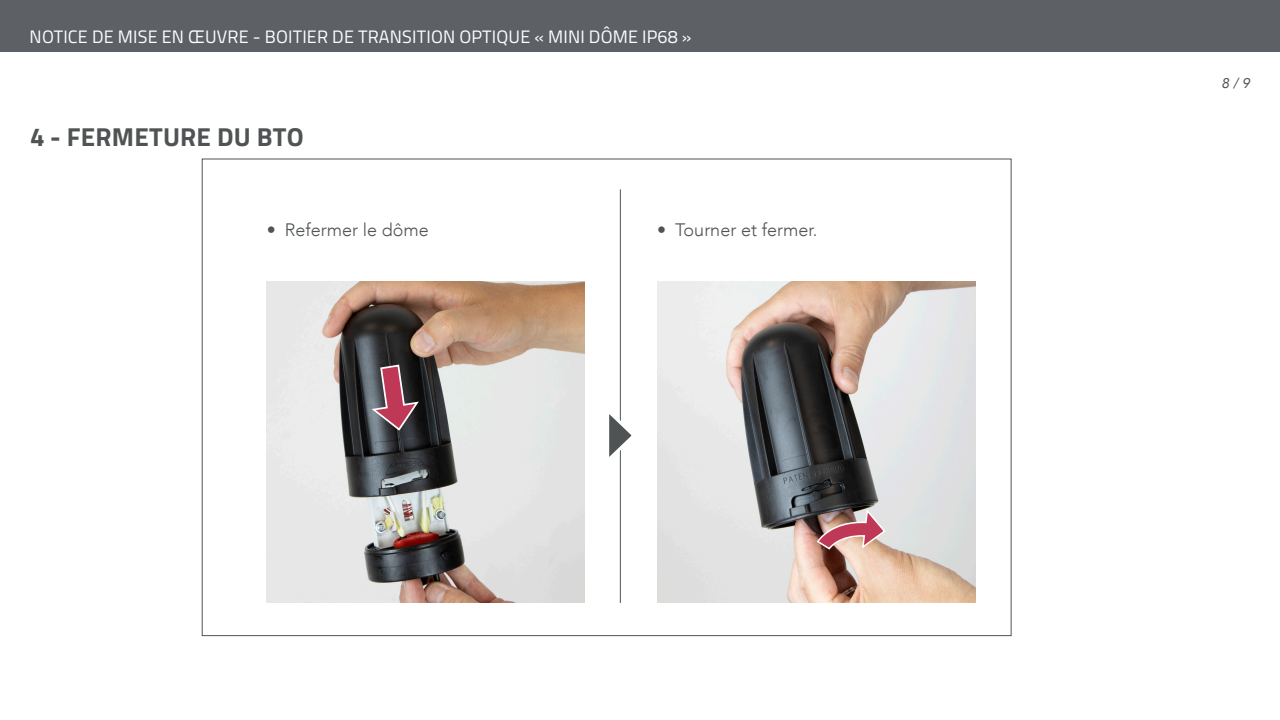
<style>
.page{position:relative;width:1280px;height:720px;background:#fff}
.page>*{position:absolute;margin:0;border:0;box-sizing:border-box;transform-origin:0 0}
.t1{font:700 26px "Titillium Web";letter-spacing:.01em;color:#505353}
.t2{font:18px "Titillium Web";letter-spacing:.01em;color:#fff}
.t3{font:300 18px "Avenir LT";color:#505353}
.t4{font:italic 14px "Avenir LT";color:#505353}
</style>
<div class="page">
<div style="left:0;top:0;width:1280px;height:51px;background:#5d6065"></div>
<img style="left:267px;top:281px;width:318px;height:322px">
<img style="left:657px;top:281px;width:318px;height:322px">
<hr style="left:620px;top:189px;width:1px;height:414px;background:#505353">
<svg style="left:609px;top:404px;width:23px;height:63px"></svg>
<svg style="left:370px;top:364px;width:49px;height:71px;background:#76505c"></svg>
<img style="left:816px;top:507px;width:71px;height:44px">
<p class="t2" style="left:30px;top:24px;width:663px">NOTICE DE MISE EN ŒUVRE - BOITIER DE TRANSITION OPTIQUE « MINI DÔME IP68 »</p>
<p class="t1" style="left:30px;top:117px;width:275px">4 - FERMETURE DU BTO</p>
<p class="t3" style="left:267px;top:219px;width:164px">• Refermer le dôme</p>
<p class="t3" style="left:657px;top:219px;width:162px">• Tourner et fermer.</p>
<p class="t4" style="left:1221px;top:75px;width:30px">8 / 9</p>
</div>
